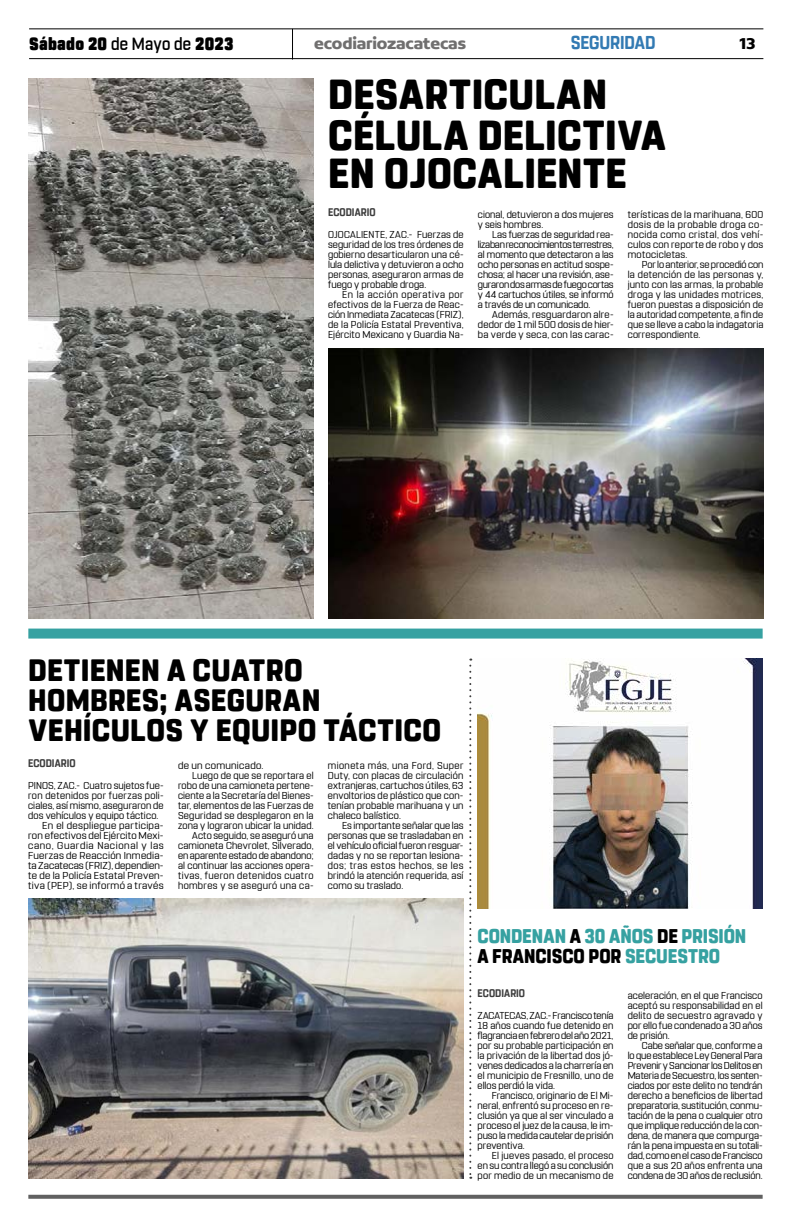
<style>
.page{position:relative;width:791px;height:1225px;background:#fff}
.page>*{position:absolute;margin:0;border:0;box-sizing:border-box;transform-origin:0 0}
.t1{font:800 41.8px/39.5px "Rohn Rounded";letter-spacing:.015em;color:#000;scale:.95 1}
.t2{font:800 30.8px/30px "Rohn Rounded";letter-spacing:.01em;color:#000;scale:.96 1}
.t3{font:800 19.8px/20px "Rohn Rounded";letter-spacing:-.005em;color:#36a1a1;scale:.91 1}
.t4{font:700 18.6px "Rohn Rounded";letter-spacing:-.01em;color:#327ab3;scale:.91 1}
.t5{font:900 17.6px "Rohn Rounded";letter-spacing:.015em;color:#000;scale:.91 1}
.t6{font:700 16.9px "Concord";letter-spacing:-.01em;color:#706f6f}
.t7{font:700 16.9px "Concord";color:#000}
.t8{font:700 11px "Rohn Rounded";letter-spacing:.005em;color:#3d3d3d;scale:.91 1}
.t9{font:10px/10px "Rohn Rounded";letter-spacing:.015em;color:#000;text-align:justify}
.t10{font:10px "Rohn Rounded";letter-spacing:.015em;color:#000;scale:1.04 1}
.t11{font:10px "Rohn Rounded";letter-spacing:.035em;color:#000}
.t12{font:10px "Rohn Rounded";letter-spacing:.04em;color:#000}
.t13{font:10px "Rohn Rounded";letter-spacing:.035em;color:#000;scale:1.04 1}
.t14{font:10px "Rohn Rounded";letter-spacing:.055em;color:#000;scale:1.04 1}
.s1{font-weight:500}
.s2{color:#000}
</style>
<div class="page">
<svg style="left:28px;top:1194px;width:735px;height:4px;background:#7f7f7f"></svg>
<hr style="left:29px;top:28px;width:734px;height:1px;background:#000">
<hr style="left:29px;top:58px;width:734px;height:1px;background:#000">
<hr style="left:292px;top:29px;width:1px;height:31px;background:#000">
<img style="left:328px;top:348px;width:435px;height:270px">
<img style="left:28px;top:78px;width:286px;height:540px">
<div style="left:28px;top:628px;width:735px;height:10px;background:#36a1a1"></div>
<img style="left:28px;top:898px;width:435px;height:280px">
<svg style="left:469px;top:658px;width:2px;height:520px"></svg>
<img style="left:477px;top:658px;width:286px;height:250px">
<h3 class="t5" style="left:29px;top:33px;width:226px">Sábado 20 <span class="s1">de Mayo de</span> 2023</h3>
<h3 class="t6" style="left:314px;top:33px;width:153px">ecodiariozacatecas</h3>
<h3 class="t4" style="left:571px;top:32px;width:95px">SEGURIDAD</h3>
<h3 class="t7" style="left:739px;top:33px;width:18px">13</h3>
<h1 class="t1" style="left:328px;top:75px;width:357px">DESARTICULAN<br>CÉLULA DELICTIVA<br>EN OJOCALIENTE</h1>
<p class="t8" style="left:328px;top:206px;width:54px">ECODIARIO</p>
<p class="t9" style="left:478px;top:210px;width:137px">cional, detuvieron a dos mujeres y seis hombres.</p>
<p class="t9" style="left:478px;top:230px;width:137px;text-indent:14px">Las fuerzas de seguridad rea&shy;lizaban reconocimientos terrestres, al momento que detectaron a las ocho personas en actitud sospe&shy;chosa; al hacer una revisión, ase&shy;guraron dos armas de fuego cortas y 44 cartuchos útiles, se informó a través de un comunicado.</p>
<p class="t9" style="left:478px;top:310px;width:137px;text-indent:14px">Además, resguardaron alre&shy;dedor de 1 mil 500 dosis de hier&shy;ba verde y seca, con las carac-</p>
<p class="t9" style="left:328px;top:230px;width:137px">OJOCALIENTE, ZAC.- Fuerzas de seguridad de los tres órdenes de gobierno desarticularon una cé&shy;lula delictiva y detuvieron a ocho personas, aseguraron armas de fuego y probable droga.</p>
<p class="t9" style="left:328px;top:290px;width:137px;text-indent:14px">En la acción operativa por efectivos de la Fuerza de Reac&shy;ción Inmediata Zacatecas (FRIZ), de la Policía Estatal Preventiva, Ejército Mexicano y Guardia Na-</p>
<p class="t9" style="left:628px;top:210px;width:137px">terísticas de la marihuana, 600 dosis de la probable droga co&shy;nocida como cristal, dos vehí&shy;culos con reporte de robo y dos motocicletas.</p>
<p class="t9" style="left:628px;top:260px;width:137px;text-indent:14px">Por lo anterior, se procedió con la detención de las personas y, junto con las armas, la probable droga y las unidades motrices, fueron puestas a disposición de la autoridad competente, a fin de que se lleve a cabo la indagatoria correspondiente.</p>
<h2 class="t2" style="left:28px;top:655px;width:432px">DETIENEN A CUATRO<br>HOMBRES; ASEGURAN<br>VEHÍCULOS Y EQUIPO TÁCTICO</h2>
<p class="t8" style="left:28px;top:756px;width:54px">ECODIARIO</p>
<p class="t10" style="left:178px;top:759px;width:84px">de un comunicado.</p>
<p class="t9" style="left:192px;top:770px;width:123px">Luego de que se reportara el</p>
<p class="t9" style="left:178px;top:780px;width:137px">robo de una camioneta pertene-</p>
<p class="t9" style="left:178px;top:790px;width:137px">ciente a la Secretaría del Bienes-</p>
<p class="t9" style="left:178px;top:800px;width:137px">tar, elementos de las Fuerzas de</p>
<p class="t9" style="left:178px;top:810px;width:137px">Seguridad se desplegaron en la</p>
<p class="t9" style="left:178px;top:820px;width:137px">zona y lograron ubicar la unidad.</p>
<p class="t9" style="left:192px;top:830px;width:123px">Acto seguido, se aseguró una</p>
<p class="t9" style="left:178px;top:840px;width:137px">camioneta Chevrolet, Silverado,</p>
<p class="t9" style="left:178px;top:850px;width:137px">en aparente estado de abandono;</p>
<p class="t9" style="left:178px;top:860px;width:137px">al continuar las acciones opera-</p>
<p class="t12" style="left:178px;top:869px;width:137px">tivas, fueron detenidos cuatro</p>
<p class="t11" style="left:178px;top:879px;width:137px">hombres y se aseguró una ca-</p>
<p class="t9" style="left:28px;top:780px;width:137px">PINOS, ZAC.- Cuatro sujetos fue-</p>
<p class="t11" style="left:28px;top:789px;width:137px">ron detenidos por fuerzas poli-</p>
<p class="t9" style="left:28px;top:800px;width:137px">ciales, así mismo, aseguraron de</p>
<p class="t9" style="left:28px;top:810px;width:132px">dos vehículos y equipo táctico.</p>
<p class="t13" style="left:42px;top:819px;width:118px">En el despliegue participa-</p>
<p class="t10" style="left:28px;top:829px;width:132px">ron efectivos del Ejército Mexi-</p>
<p class="t14" style="left:28px;top:839px;width:132px">cano, Guardia Nacional y las</p>
<p class="t10" style="left:28px;top:849px;width:132px">Fuerzas de Reacción Inmedia-</p>
<p class="t10" style="left:28px;top:859px;width:132px">ta Zacatecas (FRIZ), dependien-</p>
<p class="t10" style="left:28px;top:869px;width:132px">te de la Policía Estatal Preven-</p>
<p class="t10" style="left:28px;top:879px;width:132px">tiva (PEP), se informó a través</p>
<p class="t9" style="left:328px;top:760px;width:137px">mioneta más, una Ford, Super Duty, con placas de circulación extranjeras, cartuchos útiles, 63 envoltorios de plástico que con&shy;tenían probable marihuana y un chaleco balístico.</p>
<p class="t9" style="left:328px;top:820px;width:137px;text-indent:14px">Es importante señalar que las personas que se trasladaban en el vehículo oficial fueron resguar&shy;dadas y no se reportan lesiona&shy;dos; tras estos hechos, se les brindó la atención requerida, así como su traslado.</p>
<h3 class="t3" style="left:477px;top:926px;width:297px">CONDENAN <span class="s2">A</span> 30 AÑOS <span class="s2">DE</span> PRISIÓN<br><span class="s2">A FRANCISCO POR</span> SECUESTRO</h3>
<p class="t8" style="left:477px;top:986px;width:54px">ECODIARIO</p>
<p class="t9" style="left:628px;top:990px;width:136px">aceleración, en el que Francisco aceptó su responsabilidad en el delito de secuestro agravado y por ello fue condenado a 30 años de prisión.</p>
<p class="t9" style="left:628px;top:1040px;width:136px;text-indent:14px">Cabe señalar que, conforme a lo que establece Ley General Para Prevenir y Sancionar los Delitos en Materia de Secuestro, los senten&shy;ciados por este delito no tendrán derecho a beneficios de libertad preparatoria, sustitución, conmu&shy;tación de la pena o cualquier otro que implique reducción de la con&shy;dena, de manera que compurga&shy;rán la pena impuesta en su totali&shy;dad, como en el caso de Francisco que a sus 20 años enfrenta una condena de 30 años de reclusión.</p>
<p class="t9" style="left:477px;top:1010px;width:137px">ZACATECAS, ZAC.- Francisco tenía 18 años cuando fue detenido en flagrancia en febrero del año 2021, por su probable participación en la privación de la libertad dos jó&shy;venes dedicados a la charrería en el municipio de Fresnillo, uno de ellos perdió la vida.</p>
<p class="t9" style="left:477px;top:1090px;width:137px;text-indent:14px">Francisco, originario de El Mi&shy;neral, enfrentó su proceso en re&shy;clusión ya que al ser vinculado a proceso el juez de la causa, le im&shy;puso la medida cautelar de prisión preventiva.</p>
<p class="t9" style="left:477px;top:1150px;width:137px;text-indent:14px">El jueves pasado, el proceso en su contra llegó a su conclusión por medio de un mecanismo de</p>
</div>
